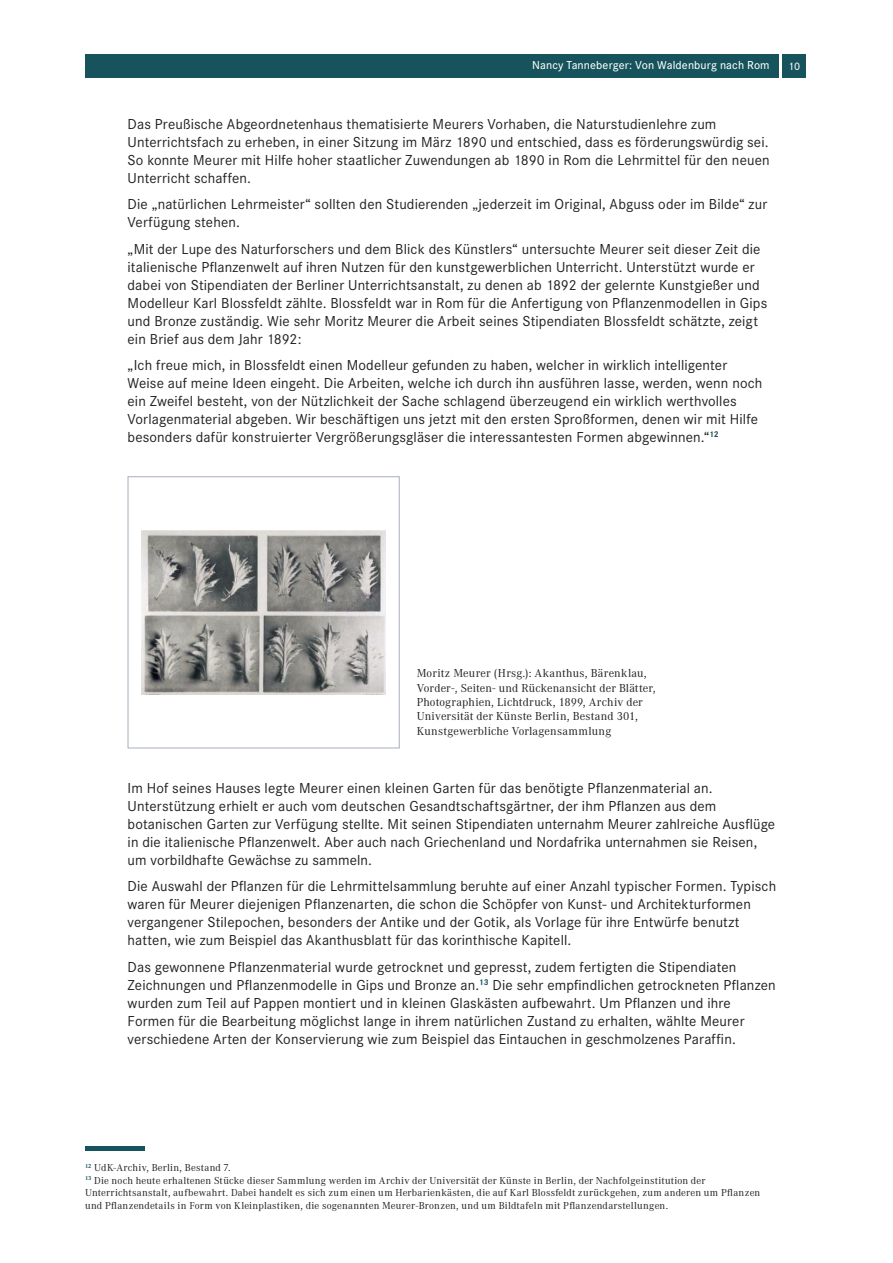
<style>
.page{position:relative;width:893px;height:1263px;background:#fff}
.page>*{position:absolute;margin:0;border:0;box-sizing:border-box;transform-origin:0 0}
.Fließtext{font:15px/18px "Corporate S";letter-spacing:.01em;color:#231f20}
.BU{font:12px/14.4px "Corporate A";letter-spacing:.01em;color:#231f20}
.t1{font:500 12px "Corporate S";letter-spacing:.01em;color:#fff}
.t2{font:500 11.25px "Corporate S";color:#fff}
.Fußnoten{font:10.5px/12.6px "Corporate A";letter-spacing:.015em;color:#231f20}
</style>
<div class="page">
<div style="left:85px;top:54px;width:693px;height:23px;background:#17535d"></div>
<div style="left:782px;top:54px;width:24px;height:23px;background:#17535d"></div>
<hr style="left:85px;top:1146px;width:60px;height:4px;background:#17535d">
<div style="left:128px;top:476px;width:272px;height:272px;border:1px solid #a7afc0"></div>
<img style="left:141px;top:530px;width:245px;height:164px">
<p class="t1" style="left:532px;top:59px;width:239px">Nancy Tanneberger: Von Waldenburg nach Rom</p>
<p class="t2" style="left:788px;top:60px;width:13px">10</p>
<p class="Fließtext" style="left:128px;top:115px;width:644px">Das Preußische Abgeordnetenhaus thematisierte Meurers Vorhaben, die Naturstudienlehre zum Unterrichtsfach zu erheben, in einer Sitzung im März 1890 und entschied, dass es förderungswürdig sei.<br>So konnte Meurer mit Hilfe hoher staatlicher Zuwendungen ab 1890 in Rom die Lehrmittel für den neuen Unterricht schaffen.</p>
<p class="Fließtext" style="left:128px;top:195px;width:641px">Die „natürlichen Lehrmeister“ sollten den Studierenden „jederzeit im Original, Abguss oder im Bilde“ zur<br>Verfügung stehen.</p>
<p class="Fließtext" style="left:128px;top:240px;width:641px">„Mit der Lupe des Naturforschers und dem Blick des Künstlers“ untersuchte Meurer seit dieser Zeit die italienische Pflanzenwelt auf ihren Nutzen für den kunstgewerblichen Unterricht. Unterstützt wurde er dabei von Stipendiaten der Berliner Unterrichtsanstalt, zu denen ab 1892 der gelernte Kunstgießer und Modelleur Karl Blossfeldt zählte. Blossfeldt war in Rom für die Anfertigung von Pflanzenmodellen in Gips und Bronze zuständig. Wie sehr Moritz Meurer die Arbeit seines Stipendiaten Blossfeldt schätzte, zeigt ein Brief aus dem Jahr 1892:</p>
<p class="Fließtext" style="left:128px;top:356px;width:636px">„Ich freue mich, in Blossfeldt einen Modelleur gefunden zu haben, welcher in wirklich intelligenter Weise auf meine Ideen eingeht. Die Arbeiten, welche ich durch ihn ausführen lasse, werden, wenn noch ein Zweifel besteht, von der Nützlichkeit der Sache schlagend überzeugend ein wirklich werthvolles Vorlagenmaterial abgeben. Wir beschäftigen uns jetzt mit den ersten Sproßformen, denen wir mit Hilfe besonders dafür konstruierter Vergrößerungsgläser die interessantesten Formen abgewinnen.“<sup>12</sup></p>
<p class="BU" style="left:417px;top:666px;width:240px">Moritz Meurer (Hrsg.): Akanthus, Bärenklau, Vorder-, Seiten- und Rückenansicht der Blätter, Photographien, Lichtdruck, 1899, Archiv der Universität der Künste Berlin, Bestand 301, Kunstgewerbliche Vorlagensammlung</p>
<p class="Fließtext" style="left:128px;top:779px;width:649px">Im Hof seines Hauses legte Meurer einen kleinen Garten für das benötigte Pflanzenmaterial an.<br>Unterstützung erhielt er auch vom deutschen Gesandtschaftsgärtner, der ihm Pflanzen aus dem botanischen Garten zur Verfügung stellte. Mit seinen Stipendiaten unternahm Meurer zahlreiche Ausflüge in die italienische Pflanzenwelt. Aber auch nach Griechenland und Nordafrika unternahmen sie Reisen, um vorbildhafte Gewächse zu sammeln.</p>
<p class="Fließtext" style="left:128px;top:877px;width:650px">Die Auswahl der Pflanzen für die Lehrmittelsammlung beruhte auf einer Anzahl typischer Formen. Typisch waren für Meurer diejenigen Pflanzenarten, die schon die Schöpfer von Kunst- und Architekturformen vergangener Stilepochen, besonders der Antike und der Gotik, als Vorlage für ihre Entwürfe benutzt hatten, wie zum Beispiel das Akanthusblatt für das korinthische Kapitell.</p>
<p class="Fließtext" style="left:128px;top:958px;width:650px">Das gewonnene Pflanzenmaterial wurde getrocknet und gepresst, zudem fertigten die Stipendiaten Zeichnungen und Pflanzenmodelle in Gips und Bronze an.<sup>13</sup> Die sehr empfindlichen getrockneten Pflanzen wurden zum Teil auf Pappen montiert und in kleinen Glaskästen aufbewahrt. Um Pflanzen und ihre Formen für die Bearbeitung möglichst lange in ihrem natürlichen Zustand zu erhalten, wählte Meurer verschiedene Arten der Konservierung wie zum Beispiel das Eintauchen in geschmolzenes Paraffin.</p>
<p class="Fußnoten" style="left:85px;top:1162px;width:677px"><sup>12</sup> UdK-Archiv, Berlin, Bestand 7.<br><sup>13</sup> Die noch heute erhaltenen Stücke dieser Sammlung werden im Archiv der Universität der Künste in Berlin, der Nachfolgeinstitution der Unterrichtsanstalt, aufbewahrt. Dabei handelt es sich zum einen um Herbarienkästen, die auf Karl Blossfeldt zurückgehen, zum anderen um Pflanzen und Pflanzendetails in Form von Kleinplastiken, die sogenannten Meurer-Bronzen, und um Bildtafeln mit Pflanzendarstellungen.</p>
</div>
